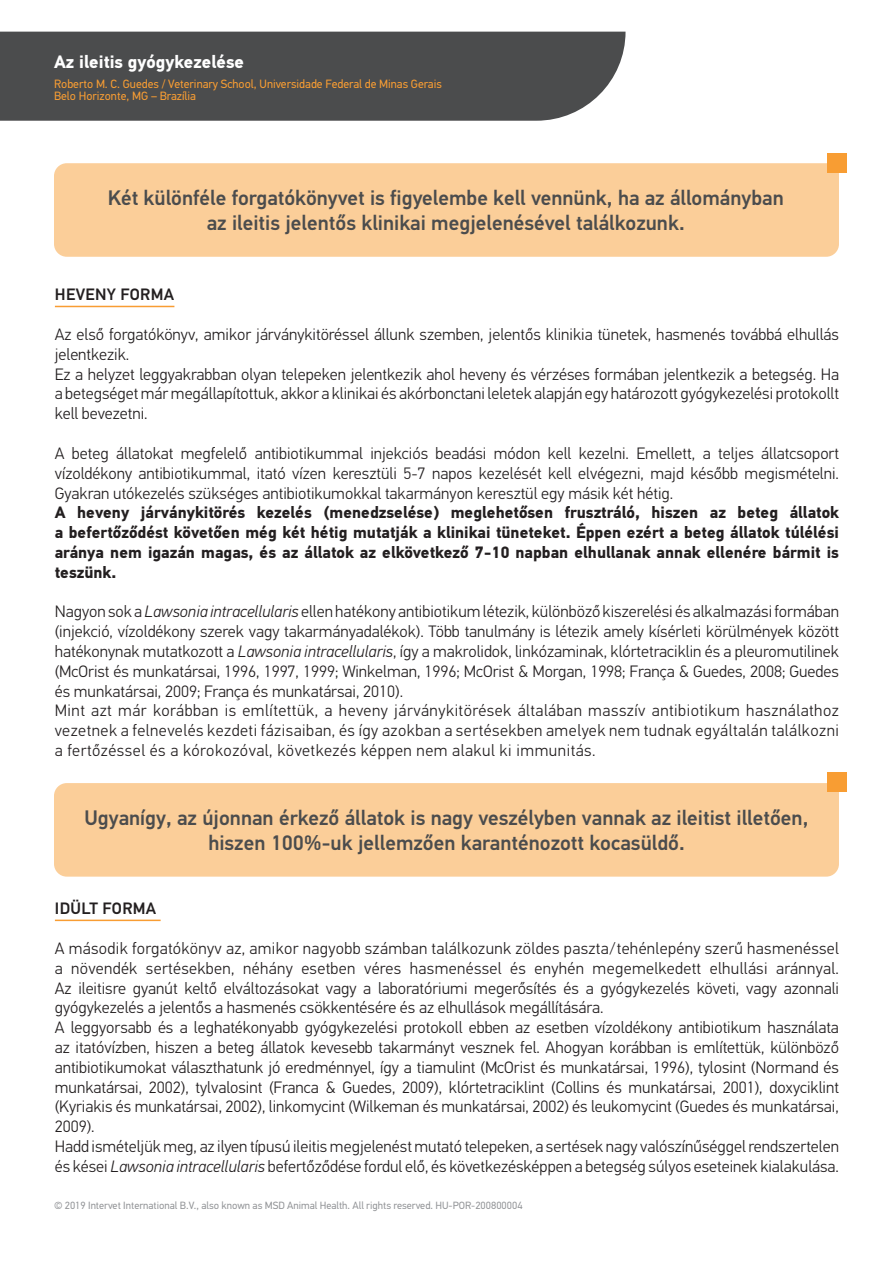
<style>
.page{position:relative;width:893px;height:1263px;background:#fff}
.page>*{position:absolute;margin:0;border:0;box-sizing:border-box;transform-origin:0 0}
.t1{font:500 21px/25.2px "PF Din Text Pro";color:#4b4c4d;text-align:center}
.t2{font:700 18px "PF Din Text Pro";color:#fff}
.t3{font:300 16.5px/19.8px "PF Din Text Pro";color:#231f20;text-align:justify}
.t4{font:700 16.5px/19.8px "PF Din Text Pro";color:#231f20;text-align:justify}
.t5{font:500 16.5px "PF Din Text Pro";letter-spacing:.02em;color:#231f20}
.t6{font:12px/12px "PF Din Text Pro";color:#f89d33}
.t7{font:10.5px "PF Din Text Pro";color:#939598}
.s1{font-style:italic}
</style>
<div class="page">
<hr style="left:55px;top:306px;width:119px;height:1px;background:#f89d33">
<hr style="left:55px;top:919px;width:106px;height:2px;background:#f89d33">
<div style="left:0;top:32px;width:625px;height:89px;background:#4b4c4d"></div>
<div style="left:54px;top:163px;width:785px;height:94px;background:#fbce99"></div>
<div style="left:54px;top:783px;width:785px;height:94px;background:#fbce99"></div>
<div style="left:828px;top:153px;width:19px;height:20px;background:#f89d33"></div>
<div style="left:828px;top:773px;width:19px;height:19px;background:#f89d33"></div>
<p class="t2" style="left:54px;top:50px;width:192px">Az ileitis gyógykezelése</p>
<p class="t6" style="left:54px;top:78px;width:389px">Roberto M. C. Guedes / Veterinary School, Universidade Federal de Minas Gerais<br>Belo Horizonte, MG – Brazília</p>
<p class="t1" style="left:108px;top:186px;width:678px">Két különféle forgatókönyvet is figyelembe kell vennünk, ha az állományban az ileitis jelentős klinikai megjelenésével találkozunk.</p>
<p class="t5" style="left:55px;top:285px;width:121px">HEVENY FORMA</p>
<p class="t3" style="left:55px;top:325px;width:786px">Az első forgatókönyv, amikor járványkitöréssel állunk szemben, jelentős klinikia tünetek, hasmenés továbbá elhullás jelentkezik.</p>
<p class="t3" style="left:55px;top:364px;width:786px">Ez a helyzet leggyakrabban olyan telepeken jelentkezik ahol heveny és vérzéses formában jelentkezik a betegség. Ha a betegséget már megállapítottuk, akkor a klinikai és akórbonctani leletek alapján egy határozott gyógykezelési protokollt kell bevezetni.</p>
<p class="t3" style="left:55px;top:444px;width:786px">A beteg állatokat megfelelő antibiotikummal injekciós beadási módon kell kezelni. Emellett, a teljes állatcsoport vízoldékony antibiotikummal, itató vízen keresztüli 5-7 napos kezelését kell elvégezni, majd később megismételni.<br>Gyakran utókezelés szükséges antibiotikumokkal takarmányon keresztül egy másik két hétig.</p>
<p class="t4" style="left:55px;top:503px;width:786px">A heveny járványkitörés kezelés (menedzselése) meglehetősen frusztráló, hiszen az beteg állatok a befertőződést követően még két hétig mutatják a klinikai tüneteket. Éppen ezért a beteg állatok túlélési aránya nem igazán magas, és az állatok az elkövetkező 7-10 napban elhullanak annak ellenére bármit is teszünk.</p>
<p class="t3" style="left:55px;top:602px;width:786px">Nagyon sok a <span class="s1">Lawsonia intracellularis</span> ellen hatékony antibiotikum létezik, különböző kiszerelési és alkalmazási formában (injekció, vízoldékony szerek vagy takarmányadalékok). Több tanulmány is létezik amely kísérleti körülmények között hatékonynak mutatkozott a <span class="s1">Lawsonia intracellularis</span>, így a makrolidok, linkózaminak, klórtetraciklin és a pleuromutilinek (McOrist és munkatársai, 1996, 1997, 1999; Winkelman, 1996; McOrist &amp; Morgan, 1998; França &amp; Guedes, 2008; Guedes és munkatársai, 2009; França és munkatársai, 2010).</p>
<p class="t3" style="left:55px;top:701px;width:786px">Mint azt már korábban is említettük, a heveny járványkitörések általában masszív antibiotikum használathoz vezetnek a felnevelés kezdeti fázisaiban, és így azokban a sertésekben amelyek nem tudnak egyáltalán találkozni a fertőzéssel és a kórokozóval, következés képpen nem alakul ki immunitás.</p>
<p class="t1" style="left:84px;top:806px;width:725px">Ugyanígy, az újonnan érkező állatok is nagy veszélyben vannak az ileitist illetően, hiszen 100%-uk jellemzően karanténozott kocasüldő.</p>
<p class="t5" style="left:55px;top:899px;width:103px">IDÜLT FORMA</p>
<p class="t3" style="left:55px;top:939px;width:786px">A második forgatókönyv az, amikor nagyobb számban találkozunk zöldes paszta/tehénlepény szerű hasmenéssel a növendék sertésekben, néhány esetben véres hasmenéssel és enyhén megemelkedett elhullási aránnyal.<br>Az ileitisre gyanút keltő elváltozásokat vagy a laboratóriumi megerősítés és a gyógykezelés követi, vagy azonnali gyógykezelés a jelentős a hasmenés csökkentésére és az elhullások megállítására.</p>
<p class="t3" style="left:55px;top:1018px;width:786px">A leggyorsabb és a leghatékonyabb gyógykezelési protokoll ebben az esetben vízoldékony antibiotikum használata az itatóvízben, hiszen a beteg állatok kevesebb takarmányt vesznek fel. Ahogyan korábban is említettük, különböző antibiotikumokat választhatunk jó eredménnyel, így a tiamulint (McOrist és munkatársai, 1996), tylosint (Normand és munkatársai, 2002), tylvalosint (Franca &amp; Guedes, 2009), klórtetraciklint (Collins és munkatársai, 2001), doxyciklint (Kyriakis és munkatársai, 2002), linkomycint (Wilkeman és munkatársai, 2002) és leukomycint (Guedes és munkatársai, 2009).</p>
<p class="t3" style="left:55px;top:1137px;width:786px">Hadd ismételjük meg, az ilyen típusú ileitis megjelenést mutató telepeken, a sertések nagy valószínűséggel rendszertelen és kései <span class="s1">Lawsonia intracellularis</span> befertőződése fordul elő, és következésképpen a betegség súlyos eseteinek kialakulása.</p>
<p class="t7" style="left:54px;top:1199px;width:470px">© 2019 Intervet International B.V., also known as MSD Animal Health. All rights reserved. HU-POR-200800004</p>
</div>
